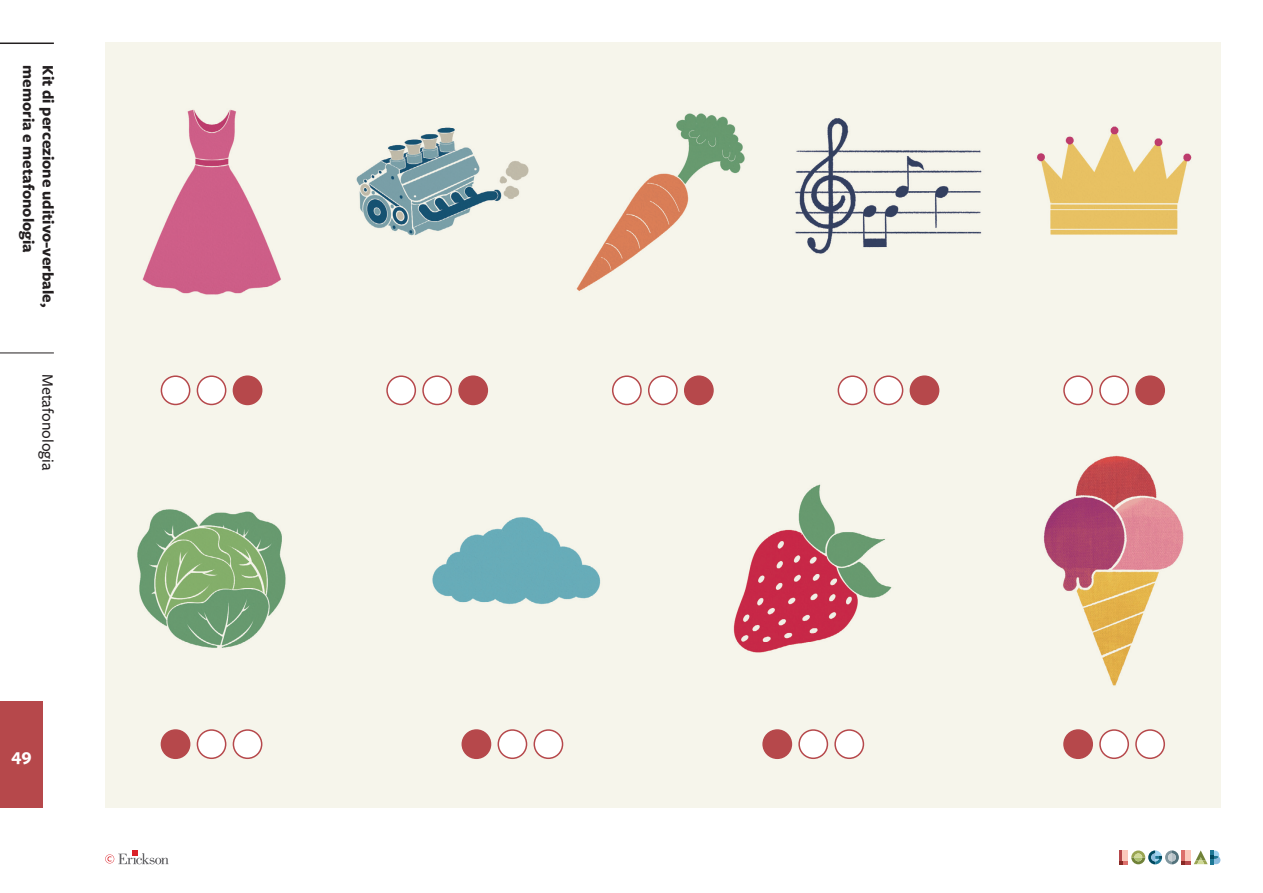
<style>
.page{position:relative;width:1263px;height:893px;background:#fff}
.page>*{position:absolute;margin:0;border:0;box-sizing:border-box;transform-origin:0 0}
.t1{font:700 18px "Freight Sans Pro";color:#fff}
.t2{font:700 16.5px "Freight Sans Pro";color:#231f20}
.t3{font:500 16.5px "Freight Sans Pro";color:#231f20}
</style>
<div class="page">
<svg style="left:1119px;top:850px;width:101px;height:14px"></svg>
<svg style="left:105px;top:850px;width:64px;height:14px"></svg>
<hr style="left:0;top:353px;width:54px;height:1px;background:#231f20">
<hr style="left:0;top:43px;width:54px;height:1px;background:#231f20">
<div style="left:0;top:702px;width:43px;height:106px;background:#b6484b"></div>
<div style="left:105px;top:43px;width:1115px;height:765px;background:#f6f5eb"></div>
<img style="left:142px;top:109px;width:139px;height:186px">
<img style="left:356px;top:127px;width:173px;height:109px">
<img style="left:576px;top:113px;width:169px;height:178px">
<img style="left:1037px;top:126px;width:155px;height:109px">
<img style="left:794px;top:118px;width:188px;height:136px">
<div style="left:161px;top:376px;width:29px;height:28px;background:#fff;border-radius:50%"></div>
<div style="left:161px;top:375px;width:29px;height:30px;border:2px solid #b6484b;border-radius:50%"></div>
<div style="left:197px;top:376px;width:29px;height:28px;background:#fff;border-radius:50%"></div>
<div style="left:197px;top:375px;width:29px;height:30px;border:2px solid #b6484b;border-radius:50%"></div>
<div style="left:233px;top:376px;width:29px;height:28px;background:#b6484b;border-radius:50%"></div>
<div style="left:233px;top:375px;width:29px;height:30px;border:2px solid #b6484b;border-radius:50%"></div>
<img style="left:137px;top:509px;width:149px;height:231px">
<div style="left:161px;top:730px;width:29px;height:28px;background:#b6484b;border-radius:50%"></div>
<div style="left:161px;top:729px;width:29px;height:30px;border:2px solid #b6484b;border-radius:50%"></div>
<div style="left:197px;top:730px;width:29px;height:28px;background:#fff;border-radius:50%"></div>
<div style="left:197px;top:729px;width:29px;height:30px;border:2px solid #b6484b;border-radius:50%"></div>
<div style="left:233px;top:730px;width:29px;height:28px;background:#fff;border-radius:50%"></div>
<div style="left:233px;top:729px;width:29px;height:30px;border:2px solid #b6484b;border-radius:50%"></div>
<div style="left:387px;top:376px;width:28px;height:28px;background:#fff;border-radius:50%"></div>
<div style="left:386px;top:375px;width:30px;height:30px;border:2px solid #b6484b;border-radius:50%"></div>
<div style="left:423px;top:376px;width:28px;height:28px;background:#fff;border-radius:50%"></div>
<div style="left:422px;top:375px;width:30px;height:30px;border:2px solid #b6484b;border-radius:50%"></div>
<div style="left:459px;top:376px;width:28px;height:28px;background:#b6484b;border-radius:50%"></div>
<div style="left:458px;top:375px;width:30px;height:30px;border:2px solid #b6484b;border-radius:50%"></div>
<img style="left:432px;top:517px;width:169px;height:223px">
<div style="left:462px;top:730px;width:28px;height:28px;background:#b6484b;border-radius:50%"></div>
<div style="left:461px;top:729px;width:30px;height:30px;border:2px solid #b6484b;border-radius:50%"></div>
<div style="left:498px;top:730px;width:28px;height:28px;background:#fff;border-radius:50%"></div>
<div style="left:497px;top:729px;width:30px;height:30px;border:2px solid #b6484b;border-radius:50%"></div>
<div style="left:534px;top:730px;width:28px;height:28px;background:#fff;border-radius:50%"></div>
<div style="left:533px;top:729px;width:30px;height:30px;border:2px solid #b6484b;border-radius:50%"></div>
<div style="left:613px;top:376px;width:28px;height:28px;background:#fff;border-radius:50%"></div>
<div style="left:612px;top:375px;width:30px;height:30px;border:2px solid #b6484b;border-radius:50%"></div>
<div style="left:649px;top:376px;width:28px;height:28px;background:#fff;border-radius:50%"></div>
<div style="left:648px;top:375px;width:30px;height:30px;border:2px solid #b6484b;border-radius:50%"></div>
<div style="left:685px;top:376px;width:28px;height:28px;background:#b6484b;border-radius:50%"></div>
<div style="left:684px;top:375px;width:30px;height:30px;border:2px solid #b6484b;border-radius:50%"></div>
<img style="left:733px;top:484px;width:159px;height:256px">
<div style="left:763px;top:730px;width:28px;height:28px;background:#b6484b;border-radius:50%"></div>
<div style="left:762px;top:729px;width:30px;height:30px;border:2px solid #b6484b;border-radius:50%"></div>
<div style="left:799px;top:730px;width:28px;height:28px;background:#fff;border-radius:50%"></div>
<div style="left:798px;top:729px;width:30px;height:30px;border:2px solid #b6484b;border-radius:50%"></div>
<div style="left:835px;top:730px;width:28px;height:28px;background:#fff;border-radius:50%"></div>
<div style="left:834px;top:729px;width:30px;height:30px;border:2px solid #b6484b;border-radius:50%"></div>
<div style="left:838px;top:376px;width:29px;height:28px;background:#fff;border-radius:50%"></div>
<div style="left:838px;top:375px;width:29px;height:30px;border:2px solid #b6484b;border-radius:50%"></div>
<div style="left:874px;top:376px;width:29px;height:28px;background:#fff;border-radius:50%"></div>
<div style="left:874px;top:375px;width:29px;height:30px;border:2px solid #b6484b;border-radius:50%"></div>
<div style="left:910px;top:376px;width:29px;height:28px;background:#b6484b;border-radius:50%"></div>
<div style="left:910px;top:375px;width:29px;height:30px;border:2px solid #b6484b;border-radius:50%"></div>
<img style="left:1043px;top:455px;width:141px;height:285px">
<div style="left:1064px;top:730px;width:28px;height:28px;background:#b6484b;border-radius:50%"></div>
<div style="left:1063px;top:729px;width:30px;height:30px;border:2px solid #b6484b;border-radius:50%"></div>
<div style="left:1100px;top:730px;width:28px;height:28px;background:#fff;border-radius:50%"></div>
<div style="left:1099px;top:729px;width:30px;height:30px;border:2px solid #b6484b;border-radius:50%"></div>
<div style="left:1136px;top:730px;width:28px;height:28px;background:#fff;border-radius:50%"></div>
<div style="left:1135px;top:729px;width:30px;height:30px;border:2px solid #b6484b;border-radius:50%"></div>
<div style="left:1064px;top:376px;width:28px;height:28px;background:#fff;border-radius:50%"></div>
<div style="left:1063px;top:375px;width:30px;height:30px;border:2px solid #b6484b;border-radius:50%"></div>
<div style="left:1100px;top:376px;width:28px;height:28px;background:#fff;border-radius:50%"></div>
<div style="left:1099px;top:375px;width:30px;height:30px;border:2px solid #b6484b;border-radius:50%"></div>
<div style="left:1136px;top:376px;width:28px;height:28px;background:#b6484b;border-radius:50%"></div>
<div style="left:1135px;top:375px;width:30px;height:30px;border:2px solid #b6484b;border-radius:50%"></div>
<p class="t2" style="left:40px;top:65px;width:189px;rotate:90deg">memoria e metafonologia</p>
<p class="t2" style="left:59px;top:65px;width:243px;rotate:90deg">Kit di percezione uditivo-verbale,</p>
<p class="t3" style="left:59px;top:374px;width:98px;rotate:90deg">Metafonologia</p>
<p class="t1" style="left:11px;top:743px;width:22px">49</p>
</div>
